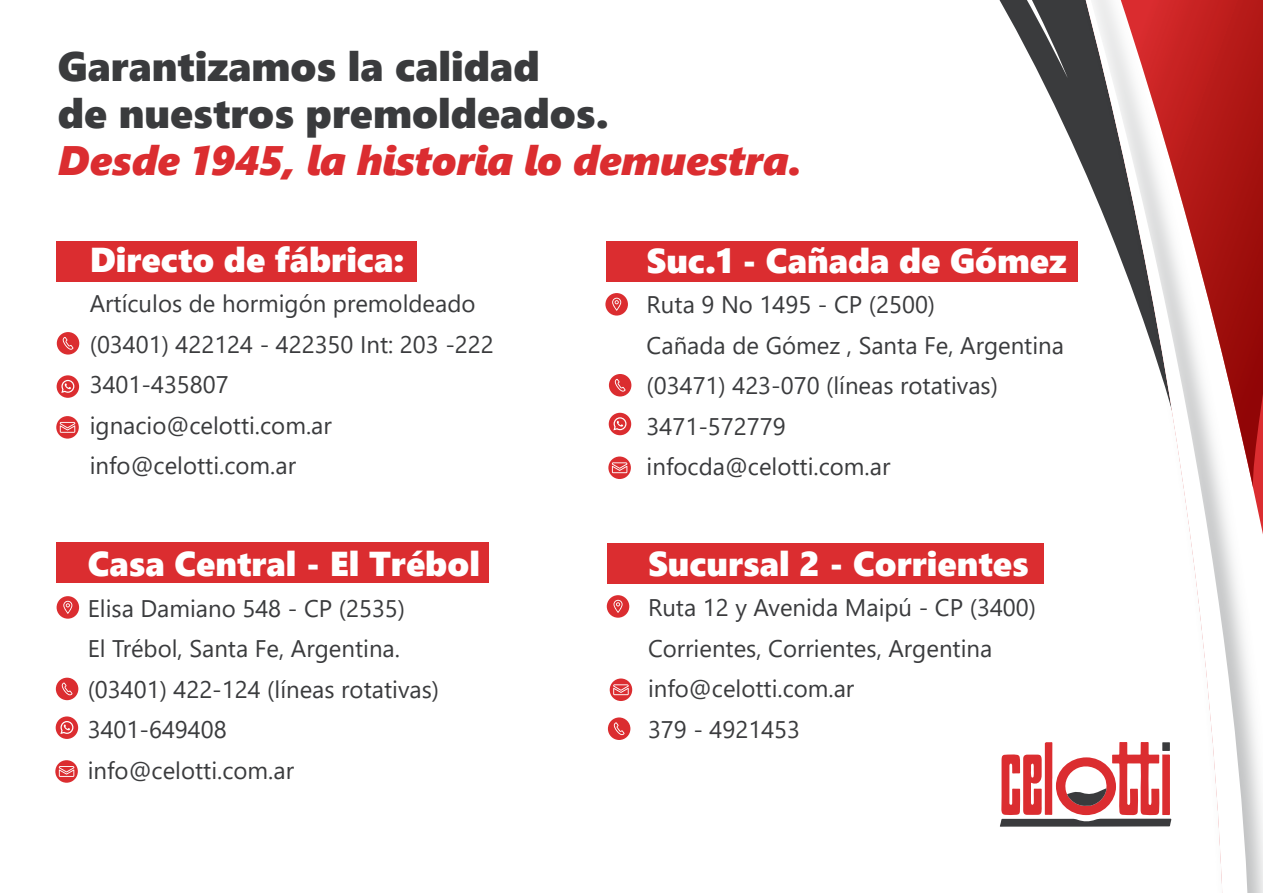
<style>
.page{position:relative;width:1263px;height:893px;background:#fff}
.page>*{position:absolute;margin:0;border:0;box-sizing:border-box;transform-origin:0 0}
.t1{font:41.1px/47.2px "Segoe UI Black";color:#3a3b3d}
.t2{font:italic 41.1px "Segoe UI Black";color:#db2d30}
.t3{font:34.5px "Segoe UI Black";color:#fff}
.t4{font:24px/40.5px "Segoe UI";color:#3a3b3d}
</style>
<div class="page">
<img style="left:923px;top:281px;width:340px;height:612px">
<svg style="left:936px;top:488px;width:313px;height:405px"></svg>
<svg style="left:936px;top:0;width:327px;height:488px"></svg>
<svg style="left:55px;top:760px;width:23px;height:23px"></svg>
<div style="left:56px;top:678px;width:22px;height:22px;background:#db2d30;border-radius:50%"></div>
<svg style="left:62px;top:682px;width:10px;height:13px"></svg>
<div style="left:56px;top:716px;width:22px;height:23px;background:#db2d30;border-radius:50%"></div>
<svg style="left:60px;top:721px;width:13px;height:13px"></svg>
<svg style="left:56px;top:416px;width:23px;height:23px"></svg>
<svg style="left:60px;top:422px;width:15px;height:11px"></svg>
<div style="left:57px;top:332px;width:22px;height:23px;background:#db2d30;border-radius:50%"></div>
<svg style="left:63px;top:337px;width:10px;height:13px"></svg>
<div style="left:57px;top:375px;width:22px;height:23px;background:#db2d30;border-radius:50%"></div>
<svg style="left:61px;top:380px;width:13px;height:13px"></svg>
<svg style="left:608px;top:456px;width:23px;height:23px"></svg>
<svg style="left:612px;top:462px;width:15px;height:11px"></svg>
<div style="left:609px;top:374px;width:22px;height:22px;background:#db2d30;border-radius:50%"></div>
<svg style="left:615px;top:379px;width:10px;height:13px"></svg>
<div style="left:609px;top:413px;width:22px;height:22px;background:#db2d30;border-radius:50%"></div>
<svg style="left:613px;top:417px;width:13px;height:13px"></svg>
<svg style="left:610px;top:678px;width:22px;height:23px"></svg>
<svg style="left:613px;top:684px;width:16px;height:11px"></svg>
<div style="left:608px;top:717px;width:22px;height:23px;background:#db2d30;border-radius:50%"></div>
<svg style="left:614px;top:722px;width:10px;height:13px"></svg>
<svg style="left:1000px;top:742px;width:171px;height:85px"></svg>
<div style="left:56px;top:241px;width:361px;height:41px;background:#db2d30"></div>
<div style="left:56px;top:543px;width:432px;height:40px;background:#db2d30"></div>
<div style="left:606px;top:241px;width:472px;height:40px;background:#db2d30"></div>
<div style="left:607px;top:543px;width:436px;height:40px;background:#db2d30"></div>
<div style="left:57px;top:596px;width:22px;height:23px;background:#db2d30;border-radius:50%"></div>
<svg style="left:63px;top:601px;width:9px;height:13px"></svg>
<div style="left:607px;top:595px;width:22px;height:23px;background:#db2d30;border-radius:50%"></div>
<svg style="left:613px;top:600px;width:10px;height:13px"></svg>
<div style="left:605px;top:293px;width:23px;height:23px;background:#db2d30;border-radius:50%"></div>
<svg style="left:612px;top:298px;width:9px;height:13px"></svg>
<h1 class="t1" style="left:58px;top:40px;width:552px">Garantizamos la calidad<br>de nuestros premoldeados.</h1>
<h1 class="t2" style="left:58px;top:129px;width:745px">Desde 1945, la historia lo demuestra.</h1>
<h2 class="t3" style="left:90px;top:235px;width:316px">Directo de fábrica:</h2>
<p class="t4" style="left:90px;top:281px;width:405px">Artículos de hormigón premoldeado (03401) 422124 - 422350 Int: 203 -222<br>3401-435807<br>ignacio@celotti.com.ar info@celotti.com.ar</p>
<h2 class="t3" style="left:88px;top:539px;width:394px">Casa Central - El Trébol</h2>
<p class="t4" style="left:88px;top:586px;width:353px">Elisa Damiano 548 - CP (2535)<br>El Trébol, Santa Fe, Argentina. (03401) 422-124 (líneas rotativas)<br>3401-649408<br>info@celotti.com.ar</p>
<h2 class="t3" style="left:647px;top:236px;width:422px">Suc.1 - Cañada de Gómez</h2>
<p class="t4" style="left:647px;top:283px;width:419px">Ruta 9 No 1495 - CP (2500)<br>Cañada de Gómez , Santa Fe, Argentina (03471) 423-070 (líneas rotativas)<br>3471-572779<br>infocda@celotti.com.ar</p>
<h2 class="t3" style="left:648px;top:538px;width:382px">Sucursal 2 - Corrientes</h2>
<p class="t4" style="left:648px;top:585px;width:390px">Ruta 12 y Avenida Maipú - CP (3400)<br>Corrientes, Corrientes, Argentina info@celotti.com.ar<br>379 - 4921453</p>
</div>
